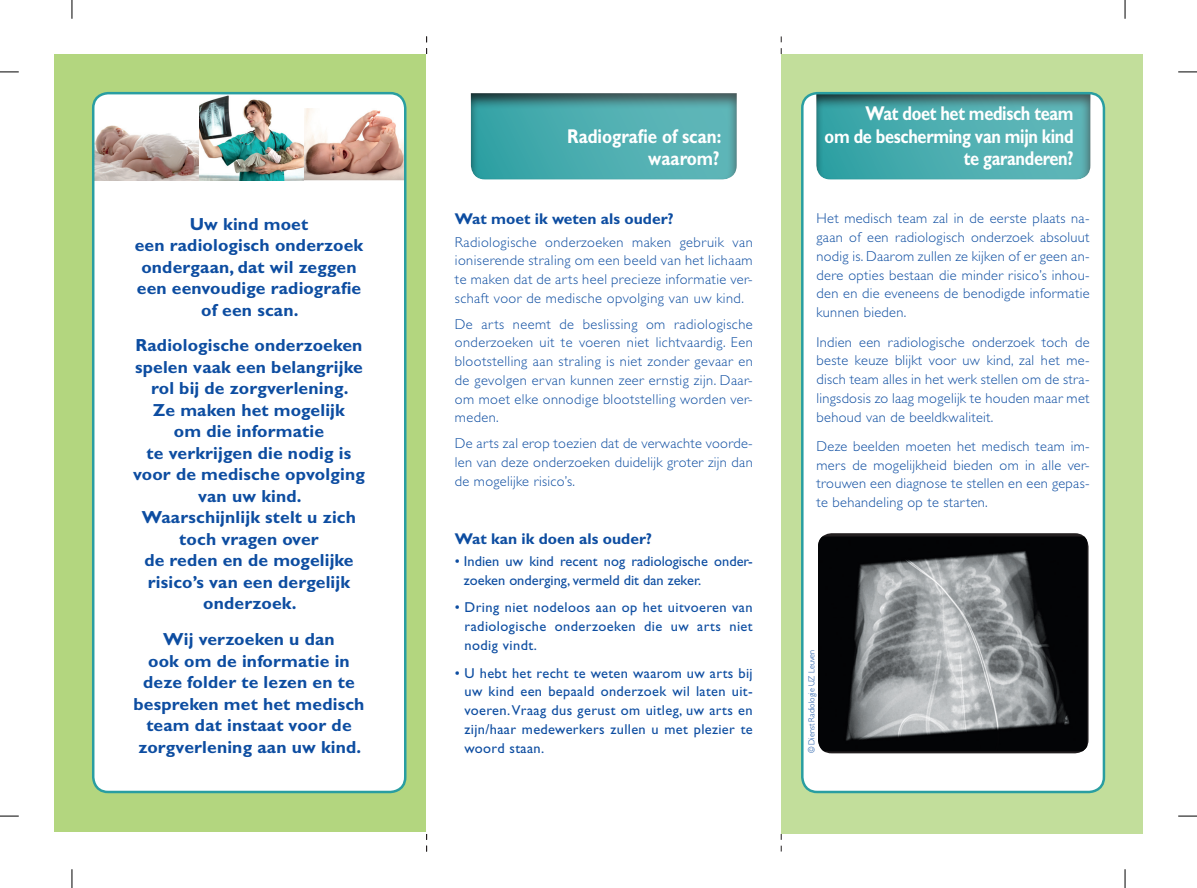
<style>
.page{position:relative;width:1197px;height:888px;background:#fff}
.page>*{position:absolute;margin:0;border:0;box-sizing:border-box;transform-origin:0 0}
.t1{font:700 20px/22.5px "Gill Sans Std";letter-spacing:-.02em;color:#fff;text-align:right;scale:.82 1}
.t2{font:700 20px/22.5px "Gill Sans Std";color:#fff;text-align:right;scale:.85 1}
.t3{font:700 17.5px/21.5px "Gill Sans Std";letter-spacing:.01em;color:#0d4da1;text-align:center}
.t4{font:700 15.62px "Gill Sans Std";color:#0d4da1}
.t5{font:300 14.38px/18.8px "Gill Sans Std";letter-spacing:.02em;color:#0d4da1;text-align:justify}
.t6{font:14.38px/18.8px "Gill Sans Std";letter-spacing:.025em;color:#0d4da1;text-align:justify}
.t7{font:14.38px/18.8px "Gill Sans Std";color:#0d4da1}
.t8{font:300 8.75px "Gill Sans Std";color:#0d4da1;scale:.93 1}
</style>
<div class="page">
<div style="left:54px;top:54px;width:371px;height:778px;background:#b3d67f"></div>
<div style="left:781px;top:54px;width:361px;height:780px;background:#c2de9b"></div>
<div style="left:93px;top:93px;width:312px;height:699px;background:#fff;border-radius:15px"></div>
<img style="left:95px;top:107px;width:105px;height:73px">
<img style="left:303px;top:108px;width:100px;height:72px">
<img style="left:200px;top:95px;width:103px;height:85px">
<div style="left:92px;top:92px;width:314px;height:701px;border:2px solid #299ea1;border-radius:15px"></div>
<div style="left:802px;top:93px;width:301px;height:699px;background:#fff;border-radius:15px"></div>
<div style="left:815px;top:93px;width:275px;height:87px;background:#231f20;opacity:.92"></div>
<div style="left:800px;top:92px;width:304px;height:701px;border:2px solid #299ea1;border-radius:15px"></div>
<svg style="left:426px;top:36px;width:1px;height:18px"></svg>
<svg style="left:780px;top:36px;width:1px;height:18px"></svg>
<svg style="left:426px;top:834px;width:1px;height:17px"></svg>
<svg style="left:780px;top:834px;width:1px;height:17px"></svg>
<div style="left:470px;top:92px;width:267px;height:88px;background:#231f20;opacity:.92"></div>
<div style="left:817px;top:533px;width:271px;height:220px;background:linear-gradient(to right,#211e1f,#1a1718);border-radius:14px"></div>
<img style="left:817px;top:536px;width:269px;height:215px">
<svg style="left:0;top:71px;width:19px;height:2px"></svg>
<svg style="left:1178px;top:71px;width:18px;height:2px"></svg>
<svg style="left:0;top:815px;width:19px;height:2px"></svg>
<svg style="left:1178px;top:815px;width:18px;height:2px"></svg>
<svg style="left:71px;top:0;width:2px;height:19px"></svg>
<svg style="left:71px;top:869px;width:2px;height:19px"></svg>
<svg style="left:1124px;top:0;width:1px;height:19px"></svg>
<svg style="left:1124px;top:869px;width:1px;height:19px"></svg>
<p class="t3" style="left:135px;top:213px;width:230px">Uw kind moet<br>een radiologisch onderzoek ondergaan, dat wil zeggen een eenvoudige radiografie of een scan.</p>
<p class="t3" style="left:133px;top:335px;width:233px">Radiologische onderzoeken spelen vaak een belangrijke rol bij de zorgverlening.<br>Ze maken het mogelijk<br>om die informatie<br>te verkrijgen die nodig is voor de medische opvolging van uw kind.<br>Waarschijnlijk stelt u zich toch vragen over<br>de reden en de mogelijke risico’s van een dergelijk onderzoek.</p>
<p class="t3" style="left:133px;top:628px;width:232px">Wij verzoeken u dan<br>ook om de informatie in deze folder te lezen en te bespreken met het medisch team dat instaat voor de zorgverlening aan uw kind.</p>
<h1 class="t2" style="left:567px;top:125px;width:183px">Radiografie of scan: waarom?</h1>
<p class="t4" style="left:455px;top:210px;width:220px">Wat moet ik weten als ouder?</p>
<p class="t5" style="left:455px;top:233px;width:299px">Radiologische onderzoeken maken gebruik van ioniserende straling om een beeld van het lichaam te maken dat de arts heel precieze informatie ver&shy;schaft voor de medische opvolging van uw kind.</p>
<p class="t5" style="left:455px;top:315px;width:299px">De arts neemt de beslissing om radiologische onderzoeken uit te voeren niet lichtvaardig. Een blootstelling aan straling is niet zonder gevaar en de gevolgen ervan kunnen zeer ernstig zijn. Daar&shy;om moet elke onnodige blootstelling worden ver&shy;meden.</p>
<p class="t5" style="left:455px;top:434px;width:299px">De arts zal erop toezien dat de verwachte voorde&shy;len van deze onderzoeken duidelijk groter zijn dan de mogelijke risico’s.</p>
<p class="t4" style="left:455px;top:529px;width:198px">Wat kan ik doen als ouder?</p>
<p class="t7" style="left:464px;top:552px;width:290px;text-indent:-9px">• Indien uw kind recent nog radiologische onder&shy;zoeken onderging, vermeld dit dan zeker.</p>
<p class="t6" style="left:464px;top:598px;width:290px;text-indent:-10px">• Dring niet nodeloos aan op het uitvoeren van radiologische onderzoeken die uw arts niet nodig vindt.</p>
<p class="t6" style="left:464px;top:663px;width:290px;text-indent:-10px">• U hebt het recht te weten waarom uw arts bij uw kind een bepaald onderzoek wil laten uit&shy;voeren. Vraag dus gerust om uitleg, uw arts en zijn/haar medewerkers zullen u met plezier te woord staan.</p>
<h1 class="t1" style="left:824px;top:102px;width:305px">Wat doet het medisch team<br>om de bescherming van mijn kind te garanderen?</h1>
<p class="t5" style="left:816px;top:209px;width:274px">Het medisch team zal in de eerste plaats na&shy;gaan of een radiologisch onderzoek absoluut nodig is. Daarom zullen ze kijken of er geen an&shy;dere opties bestaan die minder risico’s inhou&shy;den en die eveneens de benodigde informatie kunnen bieden.</p>
<p class="t5" style="left:816px;top:332px;width:274px">Indien een radiologische onderzoek toch de beste keuze blijkt voor uw kind, zal het me&shy;disch team alles in het werk stellen om de stra&shy;lingsdosis zo laag mogelijk te houden maar met behoud van de beeldkwaliteit.</p>
<p class="t5" style="left:816px;top:437px;width:274px">Deze beelden moeten het medisch team im&shy;mers de mogelijkheid bieden om in alle ver&shy;trouwen een diagnose te stellen en een gepas&shy;te behandeling op te starten.</p>
<p class="t8" style="left:806px;top:753px;width:112px;rotate:-90deg">© Dienst Radiologie UZ Leuven</p>
</div>
